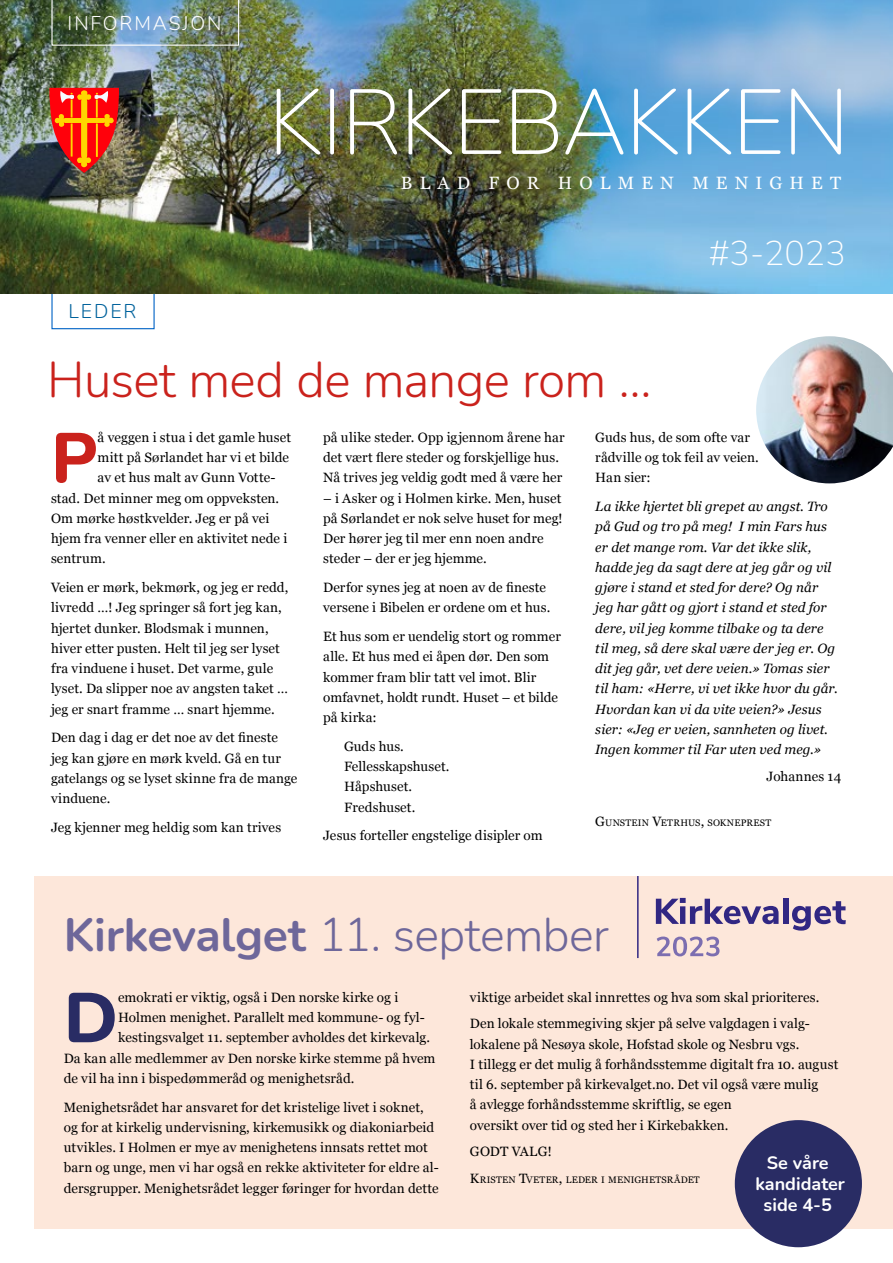
<style>
.page{position:relative;width:893px;height:1263px;background:#fff}
.page>*{position:absolute;margin:0;border:0;box-sizing:border-box;transform-origin:0 0}
.t1{font:200 91.8px "Nunito";letter-spacing:-.02em;color:#fff}
.t2{font:800 70.2px "Nunito";color:#ca221c}
.t3{font:800 70.2px "Nunito";color:#292c64}
.t4{font:300 49.5px "Nunito";letter-spacing:-.015em;color:#ca221c}
.t5{font:300 46.5px "Nunito";letter-spacing:-.01em;color:#6e679a}
.t6{font:200 34.05px "Nunito";color:#fff}
.t7{font:300 19.5px "Nunito";letter-spacing:.1em;color:#fff}
.t8{font:300 19.5px "Nunito";letter-spacing:.1em;color:#00629c}
.t9{font:700 18px/21px "Nunito";color:#fff;text-align:center}
.t10{font:17.85px "Georgia";letter-spacing:.4em;color:#fff}
.t11{font:13.5px/20.2px "Georgia";letter-spacing:.005em;color:#000}
.t12{font:italic 13.5px/20.2px "Georgia";letter-spacing:.005em;color:#000}
.t13{font:9.45px "Georgia";letter-spacing:.02em;color:#000}
.s1{font-size:13.5px}
.s2{font-weight:700}
</style>
<div class="page">
<div style="left:51px;top:282px;width:104px;height:47px;border:1px solid #0063c5"></div>
<img style="left:0;top:0;width:893px;height:293px">
<img style="left:49px;top:88px;width:70px;height:85px">
<img style="left:51px;top:0;width:188px;height:46px">
<div style="left:34px;top:876px;width:859px;height:353px;background:#fde7da"></div>
<img style="left:756px;top:336px;width:137px;height:147px">
<svg style="left:657px;top:936px;width:62px;height:20px"></svg>
<svg style="left:656px;top:898px;width:123px;height:26px"></svg>
<div style="left:783px;top:899px;width:5px;height:25px;background:#312783"></div>
<svg style="left:792px;top:901px;width:54px;height:30px"></svg>
<hr style="left:637px;top:876px;width:2px;height:82px;background:#312783">
<div style="left:735px;top:1120px;width:127px;height:127px;background:#292c64;border-radius:50%"></div>
<h3 class="t7" style="left:68px;top:10px;width:155px">INFORMASJON</h3>
<h3 class="t8" style="left:69px;top:298px;width:69px">LEDER</h3>
<h1 class="t1" style="left:268px;top:58px;width:583px">KIRKEBAKKEN</h1>
<h3 class="t10" style="left:401px;top:170px;width:442px">BLAD FOR HOLMEN MENIGHET</h3>
<h3 class="t6" style="left:709px;top:230px;width:138px">#3-2023</h3>
<h3 class="t4" style="left:47px;top:346px;width:606px">Huset med de mange rom …</h3>
<h2 class="t2" style="left:51px;top:408px;width:48px">P</h2>
<p class="t11" style="left:98px;top:426px;width:195px">å veggen i stua i det gamle huset</p>
<p class="t11" style="left:323px;top:426px;width:243px">på ulike steder. Opp igjennom årene har det vært flere steder og forskjellige hus.<br>Nå trives jeg veldig godt med å være her</p>
<p class="t11" style="left:323px;top:487px;width:241px">– i Asker og i Holmen kirke. Men, huset på Sørlandet er nok selve huset for meg!<br>Der hører jeg til mer enn noen andre steder – der er jeg hjemme.</p>
<p class="t11" style="left:323px;top:577px;width:229px">Derfor synes jeg at noen av de fineste versene i Bibelen er ordene om et hus.</p>
<p class="t11" style="left:323px;top:626px;width:239px">Et hus som er uendelig stort og rommer alle. Et hus med ei åpen dør. Den som kommer fram blir tatt vel imot. Blir omfavnet, holdt rundt. Huset – et bilde på kirka:</p>
<p class="t11" style="left:344px;top:735px;width:107px">Guds hus.<br>Fellesskapshuset.<br>Håpshuset.<br>Fredshuset.</p>
<p class="t11" style="left:323px;top:825px;width:221px">Jesus forteller engstelige disipler om</p>
<p class="t11" style="left:595px;top:426px;width:165px">Guds hus, de som ofte var rådville og tok feil av veien.<br>Han sier:</p>
<p class="t12" style="left:595px;top:496px;width:244px">La ikke hjertet bli grepet av angst. Tro på Gud og tro på meg! I min Fars hus er det mange rom. Var det ikke slik, hadde jeg da sagt dere at jeg går og vil gjøre i stand et sted for dere? Og når jeg har gått og gjort i stand et sted for dere, vil jeg komme tilbake og ta dere til meg, så dere skal være der jeg er. Og dit jeg går, vet dere veien.» Tomas sier til ham: «Herre, vi vet ikke hvor du går.<br>Hvordan kan vi da vite veien?» Jesus sier: «Jeg er veien, sannheten og livet.<br>Ingen kommer til Far uten ved meg.»</p>
<p class="t11" style="left:767px;top:765px;width:76px">Johannes 14</p>
<p class="t13" style="left:595px;top:815px;width:177px"><span class="s1">G</span>UNSTEIN <span class="s1">V</span>ETRHUS<span class="s1">,</span> SOKNEPREST</p>
<p class="t11" style="left:98px;top:447px;width:193px">mitt på Sørlandet har vi et bilde</p>
<p class="t11" style="left:98px;top:467px;width:179px">av et hus malt av Gunn Votte-</p>
<p class="t11" style="left:51px;top:487px;width:230px">stad. Det minner meg om oppveksten.</p>
<p class="t11" style="left:51px;top:507px;width:220px">Om mørke høstkvelder. Jeg er på vei</p>
<p class="t11" style="left:51px;top:528px;width:238px">hjem fra venner eller en aktivitet nede i</p>
<p class="t11" style="left:51px;top:548px;width:56px">sentrum.</p>
<p class="t11" style="left:51px;top:577px;width:239px">Veien er mørk, bekmørk, og jeg er redd, livredd …! Jeg springer så fort jeg kan, hjertet dunker. Blodsmak i munnen, hiver etter pusten. Helt til jeg ser lyset fra vinduene i huset. Det varme, gule lyset. Da slipper noe av angsten taket … jeg er snart framme … snart hjemme.</p>
<p class="t11" style="left:51px;top:727px;width:248px">Den dag i dag er det noe av det fineste jeg kan gjøre en mørk kveld. Gå en tur gatelangs og se lyset skinne fra de mange vinduene.</p>
<p class="t11" style="left:51px;top:816px;width:232px">Jeg kjenner meg heldig som kan trives</p>
<h3 class="t5" style="left:64px;top:902px;width:547px"><span class="s2">Kirkevalget</span> 11. september</h3>
<h2 class="t3" style="left:64px;top:968px;width:56px">D</h2>
<p class="t11" style="left:118px;top:986px;width:282px">emokrati er viktig, også i Den norske kirke og i</p>
<p class="t11" style="left:118px;top:1007px;width:308px">Holmen menighet. Parallelt med kommune- og fyl-</p>
<p class="t11" style="left:118px;top:1027px;width:313px">kestingsvalget 11. september avholdes det kirkevalg.</p>
<p class="t11" style="left:64px;top:1047px;width:373px">Da kan alle medlemmer av Den norske kirke stemme på hvem</p>
<p class="t11" style="left:64px;top:1067px;width:292px">de vil ha inn i bispedømmeråd og menighetsråd.</p>
<p class="t11" style="left:64px;top:1096px;width:377px">Menighetsrådet har ansvaret for det kristelige livet i soknet, og for at kirkelig undervisning, kirkemusikk og diakoniarbeid utvikles. I Holmen er mye av menighetens innsats rettet mot barn og unge, men vi har også en rekke aktiviteter for eldre al&shy;dersgrupper. Menighetsrådet legger føringer for hvordan dette</p>
<p class="t11" style="left:470px;top:983px;width:351px;line-height:26.5px">viktige arbeidet skal innrettes og hva som skal prioriteres.<br>Den lokale stemmegiving skjer på selve valgdagen i valg-</p>
<p class="t11" style="left:470px;top:1033px;width:370px">lokalene på Nesøya skole, Hofstad skole og Nesbru vgs.<br>I tillegg er det mulig å forhåndsstemme digitalt fra 10. august til 6. september på kirkevalget.no. Det vil også være mulig<br>å avlegge forhåndsstemme skriftlig, se egen<br>oversikt over tid og sted her i Kirkebakken.</p>
<p class="t11" style="left:470px;top:1141px;width:83px">GODT VALG!</p>
<p class="t13" style="left:470px;top:1173px;width:231px"><span class="s1">K</span>RISTEN <span class="s1">T</span>VETER<span class="s1">,</span> LEDER I MENIGHETSRÅDET</p>
<h3 class="t9" style="left:755px;top:1151px;width:91px">Se våre kandidater side 4-5</h3>
</div>
